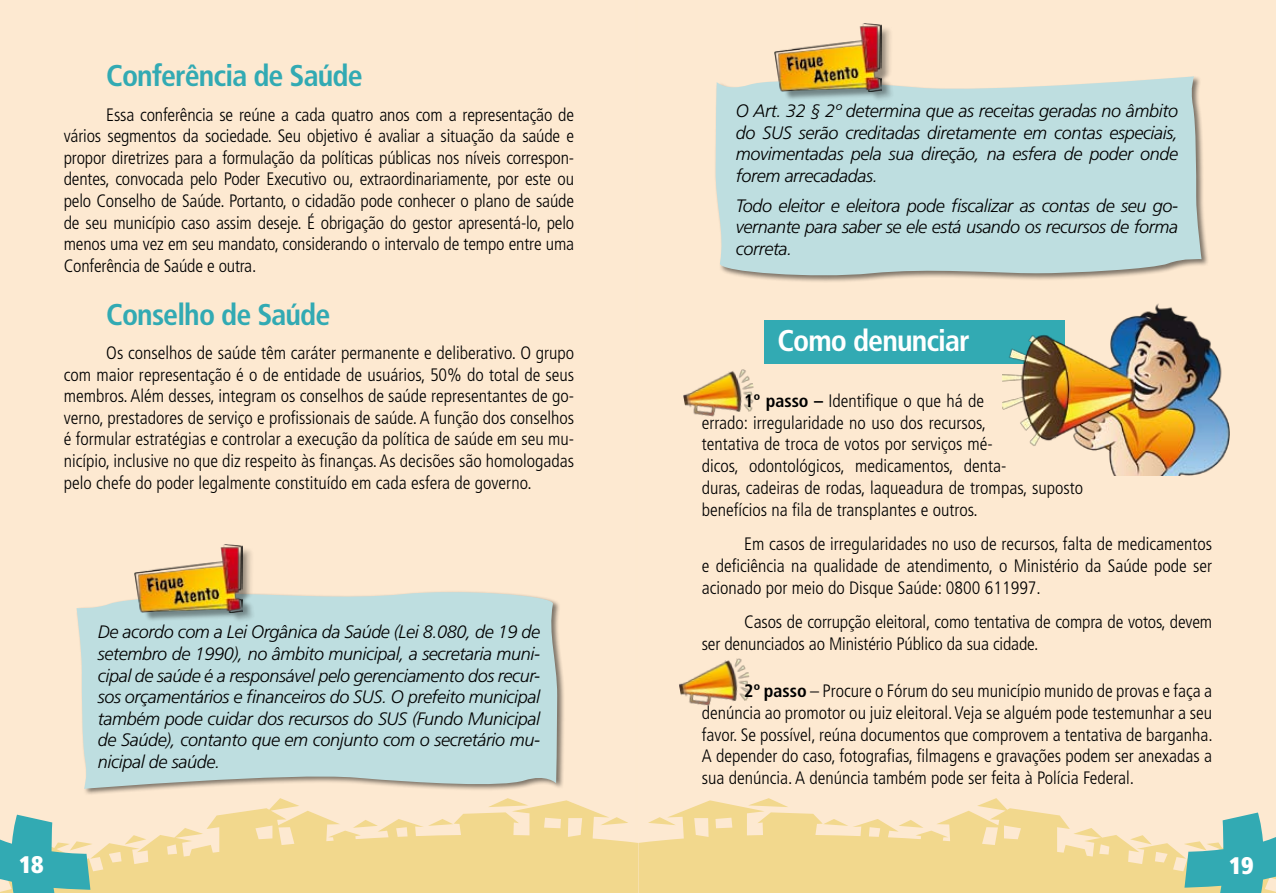
<style>
.page{position:relative;width:1276px;height:893px;background:#fff}
.page>*{position:absolute;margin:0;border:0;box-sizing:border-box;transform-origin:0 0}
.t1{font:condensed 30px "Frutiger 67 Bold";letter-spacing:-.03em;color:#32aab3}
.t2{font:condensed 30px "Frutiger 67 Bold";letter-spacing:-.03em;color:#fff}
.t3{font:900 condensed 24px "Frutiger 87 Extra";color:#fff}
.t4{font:condensed 18px/21.6px "Frutiger 47 Light";color:#000;text-align:justify}
.t5{font:italic 18px/21.6px "Frutiger 46 Light";letter-spacing:-.02em;color:#000;text-align:justify}
.s1{font-family:"Frutiger 67 Bold"}
</style>
<div class="page">
<div style="left:0;top:0;width:1276px;height:798px;background:#fde9d1"></div>
<div style="left:75px;top:590px;width:496px;height:213px;background:#000;opacity:.5"></div>
<svg style="left:77px;top:589px;width:480px;height:200px;background:#c0dcdc"></svg>
<div style="left:138px;top:546px;width:123px;height:83px;background:#000;opacity:.4"></div>
<img style="left:135px;top:544px;width:107px;height:68px">
<div style="left:714px;top:75px;width:501px;height:214px;background:#000;opacity:.5"></div>
<svg style="left:715px;top:76px;width:486px;height:203px;background:#c0dcdc"></svg>
<svg style="left:638px;top:798px;width:638px;height:95px;background:#f5dda3"></svg>
<svg style="left:0;top:798px;width:638px;height:95px;background:#f5dda3"></svg>
<div style="left:778px;top:25px;width:122px;height:83px;background:#000;opacity:.4"></div>
<img style="left:774px;top:23px;width:107px;height:69px">
<div style="left:764px;top:320px;width:301px;height:44px;background:#32aab3"></div>
<img style="left:680px;top:368px;width:77px;height:54px">
<img style="left:676px;top:657px;width:77px;height:54px">
<img style="left:1002px;top:303px;width:227px;height:173px">
<svg style="left:1184px;top:812px;width:92px;height:81px;background:#78beb8"></svg>
<svg style="left:0;top:815px;width:90px;height:78px;background:#74bdb9"></svg>
<h1 class="t1" style="left:106px;top:58px;width:258px">Conferência de Saúde</h1>
<p class="t4" style="left:64px;top:104px;width:512px;text-indent:43px">Essa conferência se reúne a cada quatro anos com a representação de vários segmentos da sociedade. Seu objetivo é avaliar a situação da saúde e propor diretrizes para a formulação da políticas públicas nos níveis correspon&shy;dentes, convocada pelo Poder Executivo ou, extraordinariamente, por este ou pelo Conselho de Saúde. Portanto, o cidadão pode conhecer o plano de saúde de seu município caso assim deseje. É obrigação do gestor apresentá-lo, pelo menos uma vez em seu mandato, considerando o intervalo de tempo entre uma Conferência de Saúde e outra.</p>
<h1 class="t1" style="left:106px;top:296px;width:226px">Conselho de Saúde</h1>
<p class="t4" style="left:64px;top:342px;width:512px;text-indent:43px">Os conselhos de saúde têm caráter permanente e deliberativo. O grupo com maior representação é o de entidade de usuários, 50% do total de seus membros. Além desses, integram os conselhos de saúde representantes de go&shy;verno, prestadores de serviço e profissionais de saúde. A função dos conselhos é formular estratégias e controlar a execução da política de saúde em seu mu&shy;nicípio, inclusive no que diz respeito às finanças. As decisões são homologadas pelo chefe do poder legalmente constituído em cada esfera de governo.</p>
<p class="t5" style="left:98px;top:621px;width:444px">De acordo com a Lei Orgânica da Saúde (Lei 8.080, de 19 de setembro de 1990), no âmbito municipal, a secretaria muni&shy;cipal de saúde é a responsável pelo gerenciamento dos recur&shy;sos orçamentários e financeiros do SUS. O prefeito municipal também pode cuidar dos recursos do SUS (Fundo Municipal de Saúde), contanto que em conjunto com o secretário mu&shy;nicipal de saúde.</p>
<p class="t5" style="left:736px;top:100px;width:444px">O Art. 32 § 2º determina que as receitas geradas no âmbito do SUS serão creditadas diretamente em contas especiais, movimentadas pela sua direção, na esfera de poder onde forem arrecadadas.</p>
<p class="t5" style="left:736px;top:195px;width:444px">Todo eleitor e eleitora pode fiscalizar as contas de seu go&shy;vernante para saber se ele está usando os recursos de forma correta.</p>
<h1 class="t2" style="left:777px;top:323px;width:194px">Como denunciar</h1>
<p class="t4" style="left:702px;top:390px;width:383px;text-align:left;text-indent:43px"><span class="s1">1º passo –</span> Identifique o que há de<br>errado: irregularidade no uso dos recursos,<br>tentativa de troca de votos por serviços mé-<br>dicos, odontológicos, medicamentos, denta-<br>duras, cadeiras de rodas, laqueadura de trompas, suposto benefícios na fila de transplantes e outros.</p>
<p class="t4" style="left:702px;top:533px;width:512px;text-indent:43px">Em casos de irregularidades no uso de recursos, falta de medicamentos e deficiência na qualidade de atendimento, o Ministério da Saúde pode ser acionado por meio do Disque Saúde: 0800 611997.</p>
<p class="t4" style="left:702px;top:611px;width:512px;text-indent:43px">Casos de corrupção eleitoral, como tentativa de compra de votos, devem ser denunciados ao Ministério Público da sua cidade.</p>
<p class="t4" style="left:702px;top:680px;width:512px;text-indent:43px"><span class="s1">2º passo</span> – Procure o Fórum do seu município munido de provas e faça a denúncia ao promotor ou juiz eleitoral. Veja se alguém pode testemunhar a seu favor. Se possível, reúna documentos que comprovem a tentativa de barganha.<br>A depender do caso, fotografias, filmagens e gravações podem ser anexadas a sua denúncia. A denúncia também pode ser feita à Polícia Federal.</p>
<h2 class="t3" style="left:19px;top:850px;width:26px">18</h2>
<h2 class="t3" style="left:1229px;top:851px;width:26px">19</h2>
</div>
